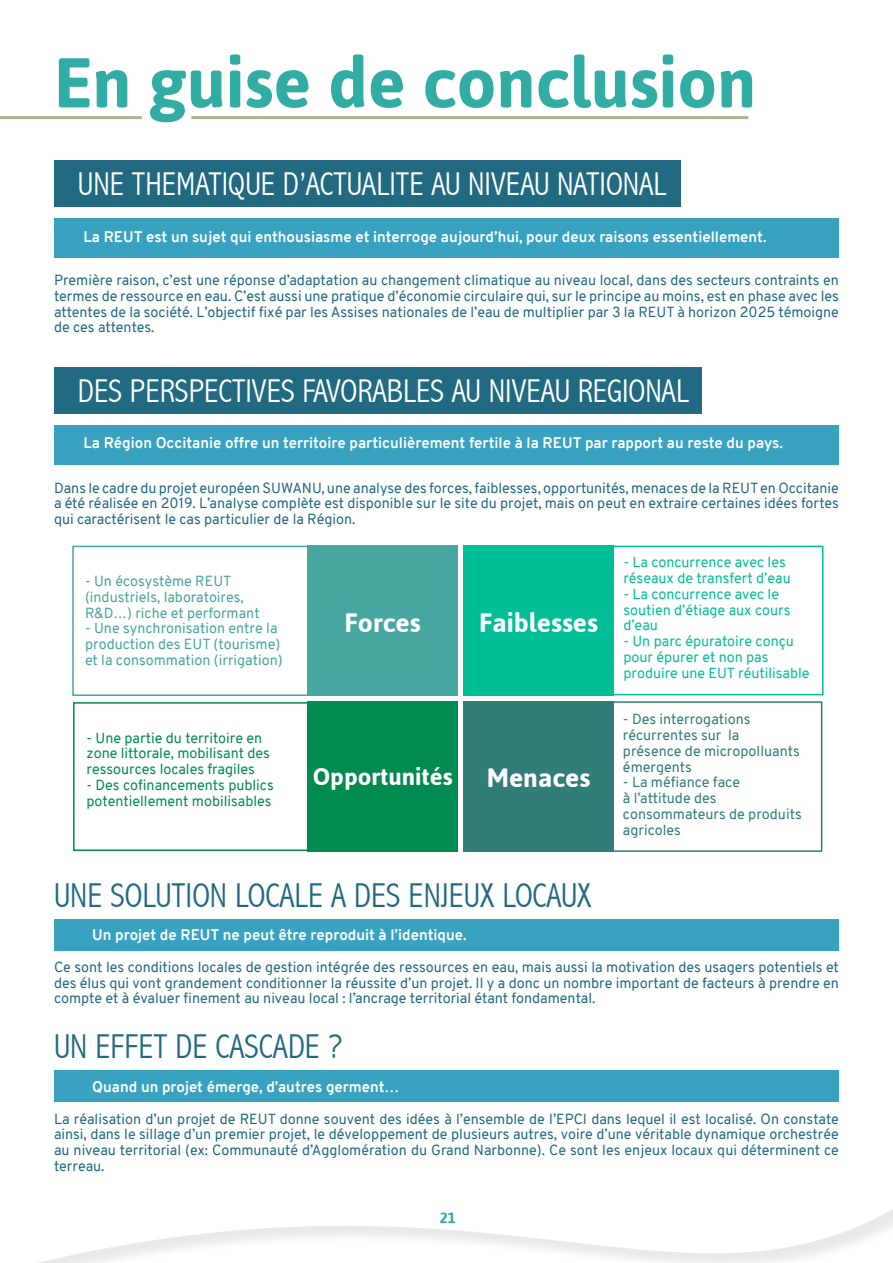
<style>
.page{position:relative;width:893px;height:1263px;background:#fff}
.page>*{position:absolute;margin:0;border:0;box-sizing:border-box;transform-origin:0 0}
.t1{font:700 70.2px "Asap";color:#32ada3}
.t2{font:300 condensed 34.5px "Abadi";color:#216a82}
.t3{font:300 condensed 33px "Abadi";color:#fff}
.t4{font:700 26.4px "Asap";color:#fff}
.t5{font:700 24px "Asap";color:#fff}
.t6{font:700 15px "Overpass";color:#fff}
.t7{font:700 15px "Asap";color:#32ada3}
.t8{font:14.25px/15.8px "Overpass";color:#216a82;text-align:justify}
.t9{font:14.25px/15.8px "Overpass";color:#00be96}
.t10{font:14.25px/15.8px "Overpass";color:#47a69f}
.t11{font:14.25px/15.8px "Overpass";color:#028b50}
.t12{font:14.25px/15.8px "Overpass";color:#327d78}
</style>
<div class="page">
<svg style="left:39px;top:1101px;width:854px;height:162px"></svg>
<hr style="left:0;top:116px;width:142px;height:3px;background:#b6ae93">
<hr style="left:191px;top:116px;width:557px;height:3px;background:#b6ae93">
<div style="left:54px;top:160px;width:626px;height:46px;background:#216a82"></div>
<div style="left:54px;top:367px;width:648px;height:46px;background:#216a82"></div>
<div style="left:54px;top:219px;width:785px;height:39px;background:#39a2c0"></div>
<div style="left:54px;top:425px;width:785px;height:40px;background:#39a2c0"></div>
<div style="left:54px;top:919px;width:785px;height:32px;background:#39a2c0"></div>
<div style="left:54px;top:1070px;width:785px;height:31px;background:#39a2c0"></div>
<div style="left:72px;top:546px;width:384px;height:150px;border:2px solid #47a69f"></div>
<div style="left:73px;top:702px;width:384px;height:149px;border:2px solid #028b50"></div>
<div style="left:463px;top:546px;width:360px;height:149px;border:2px solid #00be96"></div>
<div style="left:463px;top:701px;width:359px;height:151px;border:2px solid #327d78"></div>
<div style="left:308px;top:546px;width:150px;height:150px;background:#47a69f"></div>
<div style="left:308px;top:702px;width:150px;height:150px;background:#028b50"></div>
<div style="left:463px;top:546px;width:151px;height:150px;background:#00be96"></div>
<div style="left:463px;top:702px;width:151px;height:150px;background:#327d78"></div>
<h1 class="t1" style="left:54px;top:36px;width:704px">En guise de conclusion</h1>
<h3 class="t3" style="left:78px;top:165px;width:590px">UNE THEMATIQUE D’ACTUALITE AU NIVEAU NATIONAL</h3>
<p class="t6" style="left:83px;top:226px;width:685px">La REUT est un sujet qui enthousiasme et interroge aujourd’hui, pour deux raisons essentiellement.</p>
<p class="t8" style="left:54px;top:272px;width:786px">Première raison, c’est une réponse d’adaptation au changement climatique au niveau local, dans des secteurs contraints en termes de ressource en eau. C’est aussi une pratique d’économie circulaire qui, sur le principe au moins, est en phase avec les attentes de la société. L’objectif fixé par les Assises nationales de l’eau de multiplier par 3 la REUT à horizon 2025 témoigne de ces attentes.</p>
<h3 class="t3" style="left:78px;top:372px;width:613px">DES PERSPECTIVES FAVORABLES AU NIVEAU REGIONAL</h3>
<p class="t6" style="left:83px;top:432px;width:701px">La Région Occitanie offre un territoire particulièrement fertile à la REUT par rapport au reste du pays.</p>
<p class="t8" style="left:54px;top:480px;width:786px">Dans le cadre du projet européen SUWANU, une analyse des forces, faiblesses, opportunités, menaces de la REUT en Occitanie a été réalisée en 2019. L’analyse complète est disponible sur le site du projet, mais on peut en extraire certaines idées fortes qui caractérisent le cas particulier de la Région.</p>
<p class="t10" style="left:85px;top:573px;width:176px">- Un écosystème REUT (industriels, laboratoires,<br>R&amp;D…) riche et performant</p>
<p class="t10" style="left:85px;top:621px;width:199px">- Une synchronisation entre la production des EUT (tourisme) et la consommation (irrigation)</p>
<p class="t11" style="left:86px;top:730px;width:185px">- Une partie du territoire en zone littorale, mobilisant des ressources locales fragiles</p>
<p class="t11" style="left:86px;top:777px;width:189px">- Des cofinancements publics potentiellement mobilisables</p>
<h3 class="t4" style="left:345px;top:605px;width:78px">Forces</h3>
<h3 class="t5" style="left:313px;top:760px;width:141px">Opportunités</h3>
<h3 class="t4" style="left:479px;top:605px;width:121px">Faiblesses</h3>
<h3 class="t4" style="left:487px;top:760px;width:105px">Menaces</h3>
<p class="t9" style="left:623px;top:555px;width:169px">- La concurrence avec les réseaux de transfert d’eau</p>
<p class="t9" style="left:623px;top:586px;width:169px">- La concurrence avec le soutien d’étiage aux cours d’eau</p>
<p class="t9" style="left:623px;top:633px;width:188px">- Un parc épuratoire conçu pour épurer et non pas produire une EUT réutilisable</p>
<p class="t12" style="left:623px;top:712px;width:178px">- Des interrogations récurrentes sur la présence de micropolluants émergents</p>
<p class="t12" style="left:623px;top:774px;width:180px">- La méfiance face<br>à l’attitude des consommateurs de produits agricoles</p>
<h2 class="t2" style="left:54px;top:875px;width:539px">UNE SOLUTION LOCALE A DES ENJEUX LOCAUX</h2>
<p class="t6" style="left:92px;top:924px;width:376px">Un projet de REUT ne peut être reproduit à l’identique.</p>
<p class="t8" style="left:54px;top:959px;width:786px">Ce sont les conditions locales de gestion intégrée des ressources en eau, mais aussi la motivation des usagers potentiels et des élus qui vont grandement conditionner la réussite d’un projet. Il y a donc un nombre important de facteurs à prendre en compte et à évaluer finement au niveau local : l’ancrage territorial étant fondamental.</p>
<h2 class="t2" style="left:54px;top:1027px;width:290px">UN EFFET DE CASCADE ?</h2>
<p class="t6" style="left:92px;top:1076px;width:309px">Quand un projet émerge, d’autres germent…</p>
<p class="t8" style="left:54px;top:1111px;width:786px">La réalisation d’un projet de REUT donne souvent des idées à l’ensemble de l’EPCI dans lequel il est localisé. On constate ainsi, dans le sillage d’un premier projet, le développement de plusieurs autres, voire d’une véritable dynamique orchestrée au niveau territorial (ex: Communauté d’Agglomération du Grand Narbonne). Ce sont les enjeux locaux qui déterminent ce terreau.</p>
<p class="t7" style="left:440px;top:1208px;width:18px">21</p>
</div>
